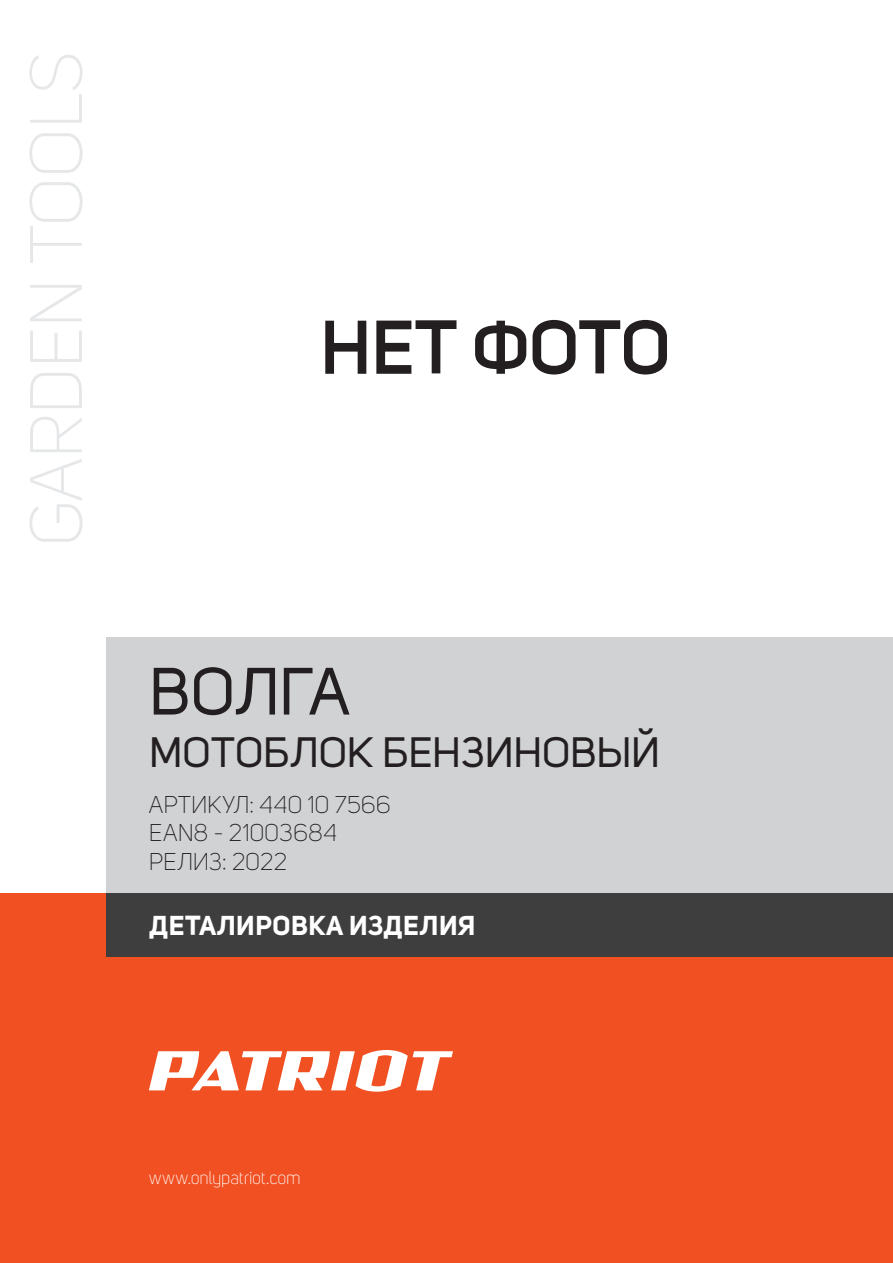
<style>
.page{position:relative;width:893px;height:1263px;background:#fff}
.page>*{position:absolute;margin:0;border:0;box-sizing:border-box;transform-origin:0 0}
.t1{font:600 75px "Uni Sans";color:#231f20}
.t2{font:300 73.05px "Uni Sans";letter-spacing:-.01em;color:#e6e7e9}
.t3{font:66px "Uni Sans";letter-spacing:-.005em;color:#231f20}
.t4{font:42px "Uni Sans";color:#231f20}
.t5{font:700 27px "Uni Sans";letter-spacing:.02em;color:#fff}
.t6{font:300 24px/28.8px "Uni Sans";color:#231f20}
.t7{font:300 18px "Uni Sans";letter-spacing:-.015em;color:#fff}
</style>
<div class="page">
<div style="left:0;top:893px;width:893px;height:370px;background:#f15122"></div>
<div style="left:106px;top:893px;width:787px;height:64px;background:#3e3e3f"></div>
<div style="left:106px;top:638px;width:787px;height:255px;background:#d1d2d4"></div>
<svg style="left:149px;top:1050px;width:304px;height:42px"></svg>
<h2 class="t2" style="left:15px;top:547px;width:497px;rotate:-90deg">GARDEN TOOLS</h2>
<h1 class="t1" style="left:320px;top:303px;width:352px">НЕТ ФОТО</h1>
<h3 class="t3" style="left:149px;top:653px;width:202px">ВОЛГА</h3>
<h3 class="t4" style="left:149px;top:728px;width:513px">МОТОБЛОК БЕНЗИНОВЫЙ</h3>
<p class="t6" style="left:149px;top:790px;width:243px">АРТИКУЛ: 440 10 7566<br>EAN8 - 21003684<br>РЕЛИЗ: 2022</p>
<p class="t5" style="left:149px;top:909px;width:328px">ДЕТАЛИРОВКА ИЗДЕЛИЯ</p>
<p class="t7" style="left:149px;top:1167px;width:154px">www.onlypatriot.com</p>
</div>
